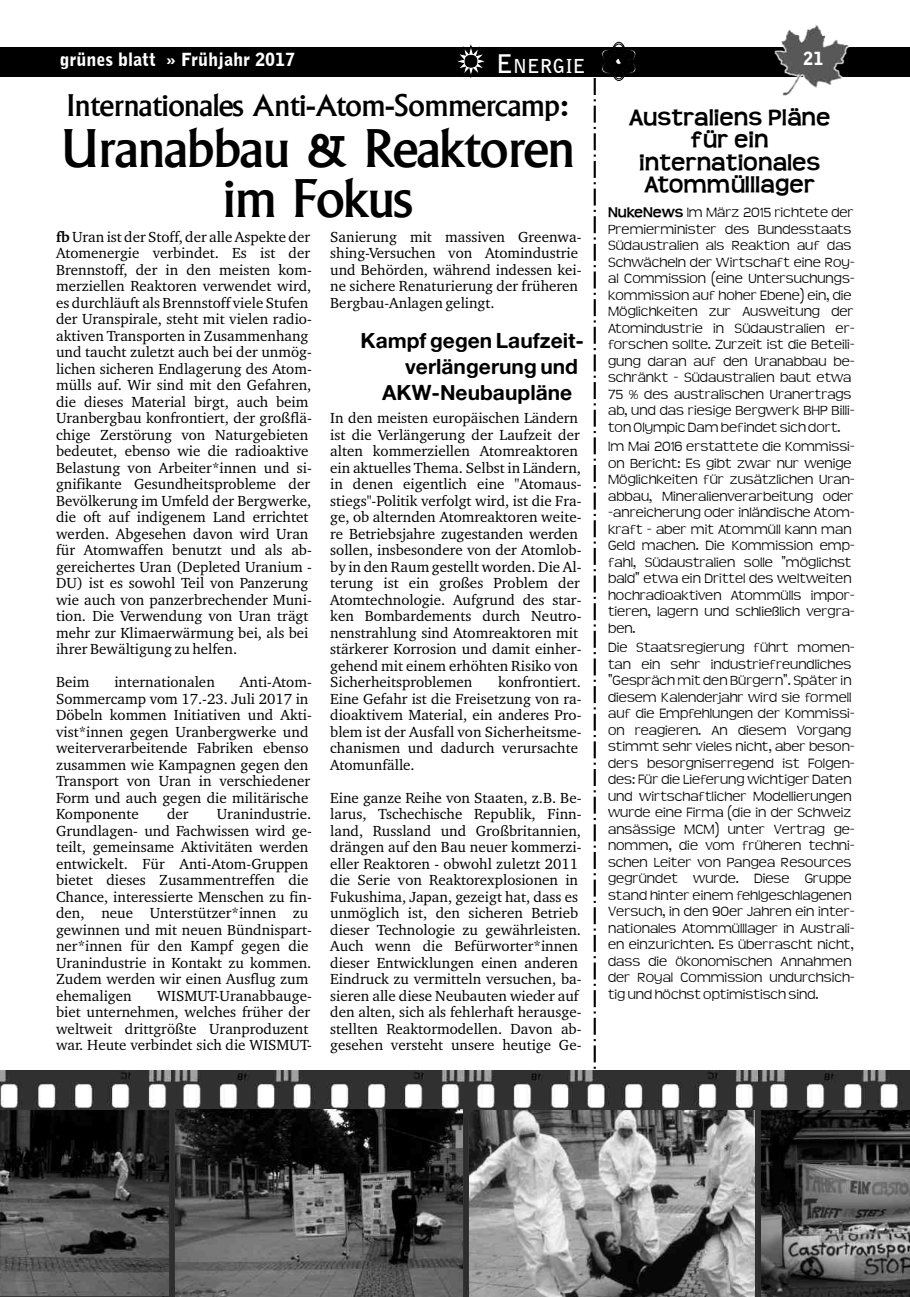
<style>
.page{position:relative;width:910px;height:1297px;background:#fff}
.page>*{position:absolute;margin:0;border:0;box-sizing:border-box;transform-origin:0 0}
.t1{font:500 49.5px/49.5px "A028";color:#000;text-align:center}
.t2{font:500 28.5px "A028";color:#000}
.t3{font:700 24px/22.5px "Teen";color:#000;text-align:center}
.t4{font:21px "Alte Haas Grotesk Bold";color:#000}
.t5{font:700 19.2px "Bell Gothic BT";color:#fff}
.t6{font:900 18px "Bell Gothic BT";color:#fff}
.t7{font:15px/16.5px "Charter BT";color:#000}
.t8{font:300 15px/16.5px "Teen";color:#000}
.s1{font-size:25.5px}
.s2{font-family:"Signigficante";font-weight:400;font-size:42px}
.s3{font-weight:700}
</style>
<div class="page">
<div style="left:0;top:47px;width:910px;height:30px;background:#000"></div>
<img style="left:774px;top:25px;width:76px;height:71px">
<img style="left:0;top:1070px;width:910px;height:227px">
<img style="left:0;top:1110px;width:168px;height:186px">
<img style="left:176px;top:1110px;width:286px;height:187px">
<img style="left:469px;top:1110px;width:286px;height:187px">
<svg style="left:594px;top:78px;width:2px;height:991px"></svg>
<img style="left:762px;top:1111px;width:148px;height:186px">
<p class="t6" style="left:60px;top:49px;width:237px">grünes blatt » Frühjahr 2017</p>
<p class="t5" style="left:496px;top:54px;width:143px"><span class="s1">E</span>NERGIE <span class="s2">L</span></p>
<p class="t6" style="left:803px;top:47px;width:22px">21</p>
<h2 class="t2" style="left:66px;top:86px;width:504px">Internationales Anti-Atom-Sommercamp:</h2>
<h1 class="t1" style="left:61px;top:120px;width:516px">Uranabbau &amp; Reaktoren im Fokus</h1>
<p class="t7" style="left:56px;top:229px;width:257px"><span class="s3">fb</span> Uran ist der Stoff, der alle Aspekte der Atomenergie verbindet. Es ist der Brennstoff, der in den meisten kom&shy;merziellen Reaktoren verwendet wird, es durchläuft als Brennstoff viele Stufen der Uranspirale, steht mit vielen radio&shy;aktiven Transporten in Zusammenhang und taucht zuletzt auch bei der unmög&shy;lichen sicheren Endlagerung des Atom&shy;mülls auf. Wir sind mit den Gefahren, die dieses Material birgt, auch beim Uranbergbau konfrontiert, der großflä&shy;chige Zerstörung von Naturgebieten bedeutet, ebenso wie die radioaktive Belastung von Arbeiter*innen und si&shy;gnifikante Gesundheitsprobleme der Bevölkerung im Umfeld der Bergwerke, die oft auf indigenem Land errichtet werden. Abgesehen davon wird Uran für Atomwaffen benutzt und als ab&shy;gereichertes Uran (Depleted Uranium - DU) ist es sowohl Teil von Panzerung wie auch von panzerbrechender Muni&shy;tion. Die Verwendung von Uran trägt mehr zur Klimaerwärmung bei, als bei ihrer Bewältigung zu helfen.</p>
<p class="t7" style="left:56px;top:675px;width:35px">Beim</p>
<p class="t7" style="left:114px;top:675px;width:102px">internationalen</p>
<p class="t7" style="left:56px;top:675px;width:257px;text-indent:184px">Anti-Atom-<br>Sommercamp vom 17.-23. Juli 2017 in<br>Döbeln kommen Initiativen und Akti&shy;vist*innen gegen Uranbergwerke und weiterverarbeitende Fabriken ebenso zusammen wie Kampagnen gegen den<br>Transport von Uran in verschiedener<br>Form und auch gegen die militärische<br>Komponente</p>
<p class="t7" style="left:56px;top:807px;width:257px;text-indent:161px">Uranindustrie.<br>Grundlagen- und Fachwissen wird ge&shy;teilt, gemeinsame Aktivitäten werden entwickelt. Für Anti-Atom-Gruppen bietet dieses Zusammentreffen die<br>Chance, interessierte Menschen zu fin&shy;den, neue Unterstützer*innen zu gewinnen und mit neuen Bündnispart&shy;ner*innen für den Kampf gegen die<br>Uranindustrie in Kontakt zu kommen.<br>Zudem werden wir einen Ausflug zum ehemaligen</p>
<p class="t7" style="left:167px;top:807px;width:23px">der</p>
<p class="t7" style="left:56px;top:988px;width:257px;text-indent:101px">WISMUT-Uranabbauge&shy;biet unternehmen, welches früher der weltweit drittgrößte Uranproduzent war. Heute verbindet sich die WISMUT-</p>
<p class="t7" style="left:330px;top:229px;width:253px">Sanierung mit massiven Greenwa&shy;shing-Versuchen von Atomindustrie und Behörden, während indessen kei&shy;ne sichere Renaturierung der früheren Bergbau-Anlagen gelingt.</p>
<h3 class="t4" style="left:361px;top:328px;width:225px">Kampf gegen Laufzeit-</h3>
<h3 class="t4" style="left:405px;top:354px;width:175px">verlängerung und</h3>
<h3 class="t4" style="left:382px;top:379px;width:192px">AKW-Neubaupläne</h3>
<p class="t7" style="left:330px;top:411px;width:253px">In den meisten europäischen Ländern ist die Verlängerung der Laufzeit der alten kommerziellen Atomreaktoren ein aktuelles Thema. Selbst in Ländern, in denen eigentlich eine "Atomaus&shy;stiegs"-Politik verfolgt wird, ist die Fra&shy;ge, ob alternden Atomreaktoren weite&shy;re Betriebsjahre zugestanden werden sollen, insbesondere von der Atomlob&shy;by in den Raum gestellt worden. Die Al&shy;terung ist ein großes Problem der Atomtechnologie. Aufgrund des star&shy;ken Bombardements durch Neutro&shy;nenstrahlung sind Atomreaktoren mit stärkerer Korrosion und damit einher&shy;gehend mit einem erhöhten Risiko von Sicherheitsproblemen</p>
<p class="t7" style="left:330px;top:675px;width:253px;text-indent:168px">konfrontiert.<br>Eine Gefahr ist die Freisetzung von ra&shy;dioaktivem Material, ein anderes Pro&shy;blem ist der Ausfall von Sicherheitsme&shy;chanismen und dadurch verursachte<br>Atomunfälle.</p>
<p class="t7" style="left:330px;top:790px;width:253px">Eine ganze Reihe von Staaten, z.B. Be&shy;larus, Tschechische Republik, Finn&shy;land, Russland und Großbritannien, drängen auf den Bau neuer kommerzi&shy;eller Reaktoren - obwohl zuletzt 2011 die Serie von Reaktorexplosionen in Fukushima, Japan, gezeigt hat, dass es unmöglich ist, den sicheren Betrieb dieser Technologie zu gewährleisten.<br>Auch wenn die Befürworter*innen dieser Entwicklungen einen anderen Eindruck zu vermitteln versuchen, ba&shy;sieren alle diese Neubauten wieder auf den alten, sich als fehlerhaft herausge&shy;stellten Reaktormodellen. Davon ab&shy;gesehen versteht unsere heutige Ge-</p>
<h3 class="t3" style="left:629px;top:106px;width:203px">Australiens Pläne für ein internationales<br>Atommülllager</h3>
<p class="t8" style="left:608px;top:205px;width:248px"><span class="s3">NukeNews</span> Im März 2015 richtete der Premierminister des Bundesstaats Südaustralien als Reaktion auf das Schwächeln der Wirtschaft eine Roy&shy;al Commission (eine Untersuchungs&shy;kommission auf hoher Ebene) ein, die Möglichkeiten zur Ausweitung der Atomindustrie in Südaustralien er&shy;forschen sollte. Zurzeit ist die Beteili&shy;gung daran auf den Uranabbau be&shy;schränkt - Südaustralien baut etwa 75 % des australischen Uranertrags ab, und das riesige Bergwerk BHP Billi&shy;ton Olympic Dam befindet sich dort.</p>
<p class="t8" style="left:608px;top:439px;width:248px">Im Mai 2016 erstattete die Kommissi&shy;on Bericht: Es gibt zwar nur wenige Möglichkeiten für zusätzlichen Uran&shy;abbau, Mineralienverarbeitung oder -anreicherung oder inländische Atom&shy;kraft - aber mit Atommüll kann man Geld machen. Die Kommission emp&shy;fahl, Südaustralien solle "möglichst bald" etwa ein Drittel des weltweiten hochradioaktiven Atommülls impor&shy;tieren, lagern und schließlich vergra&shy;ben.</p>
<p class="t8" style="left:608px;top:640px;width:248px">Die Staatsregierung führt momen&shy;tan ein sehr industriefreundliches "Gespräch mit den Bürgern". Später in diesem Kalenderjahr wird sie formell auf die Empfehlungen der Kommissi&shy;on reagieren. An diesem Vorgang stimmt sehr vieles nicht, aber beson&shy;ders besorgniserregend ist Folgen&shy;des: Für die Lieferung wichtiger Daten und wirtschaftlicher Modellierungen wurde eine Firma (die in der Schweiz ansässige MCM) unter Vertrag ge&shy;nommen, die vom früheren techni&shy;schen Leiter von Pangea Resources gegründet wurde. Diese Gruppe stand hinter einem fehlgeschlagenen Versuch, in den 90er Jahren ein inter&shy;nationales Atommülllager in Australi&shy;en einzurichten. Es überrascht nicht, dass die ökonomischen Annahmen der Royal Commission undurchsich&shy;tig und höchst optimistisch sind.</p>
</div>
